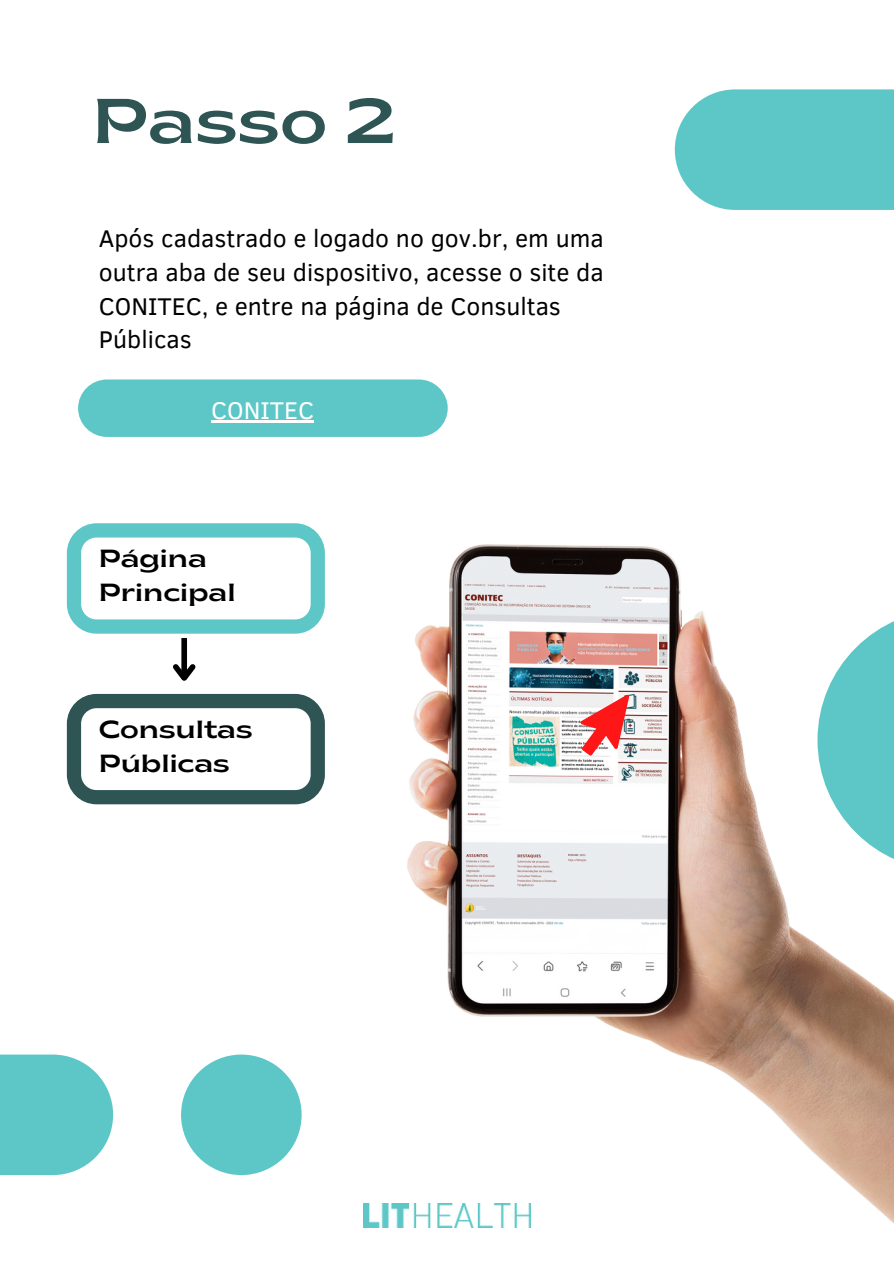
<style>
.page{position:relative;width:894px;height:1264px;background:#fff}
.page>*{position:absolute;margin:0;border:0;box-sizing:border-box;transform-origin:0 0}
.t1{font:semi-expanded 63px "Brice";color:#2e5454}
.t2{font:24.75px/33.8px "Clear Sans";color:#000}
.t3{font:semi-expanded 24.75px/33.8px "Brice";color:#000}
.t4{font:24.75px "Clear Sans";color:#fff}
</style>
<div class="page">
<div style="left:181px;top:1054px;width:120px;height:121px;background:#5dc7c7;border-radius:50%"></div>
<svg style="left:674px;top:89px;width:219px;height:121px;background:#68caca"></svg>
<svg style="left:0;top:1054px;width:113px;height:121px;background:#70cdcd"></svg>
<div style="left:181px;top:638px;width:6px;height:40px;background:#000"></div>
<svg style="left:173px;top:659px;width:23px;height:22px"></svg>
<svg style="left:67px;top:523px;width:258px;height:110px"></svg>
<div style="left:78px;top:379px;width:369px;height:58px;background:#5dc7c7;border-radius:29px"></div>
<svg style="left:67px;top:694px;width:258px;height:110px"></svg>
<img style="left:363px;top:1203px;width:40px;height:24px">
<img style="left:403px;top:544px;width:490px;height:684px">
<svg style="left:569px;top:694px;width:79px;height:69px"></svg>
<hr style="left:211px;top:421px;width:103px;height:2px;background:#fff">
<p class="t1" style="left:92px;top:96px;width:306px">Passo 2</p>
<p class="t2" style="left:99px;top:220px;width:506px">Após cadastrado e logado no gov.br, em uma outra aba de seu dispositivo, acesse o site da CONITEC, e entre na página de Consultas Públicas</p>
<p class="t4" style="left:211px;top:392px;width:104px">CONITEC</p>
<p class="t3" style="left:99px;top:544px;width:138px">Página<br>Principal</p>
<p class="t3" style="left:99px;top:714px;width:155px">Consultas<br>Públicas</p>
</div>
